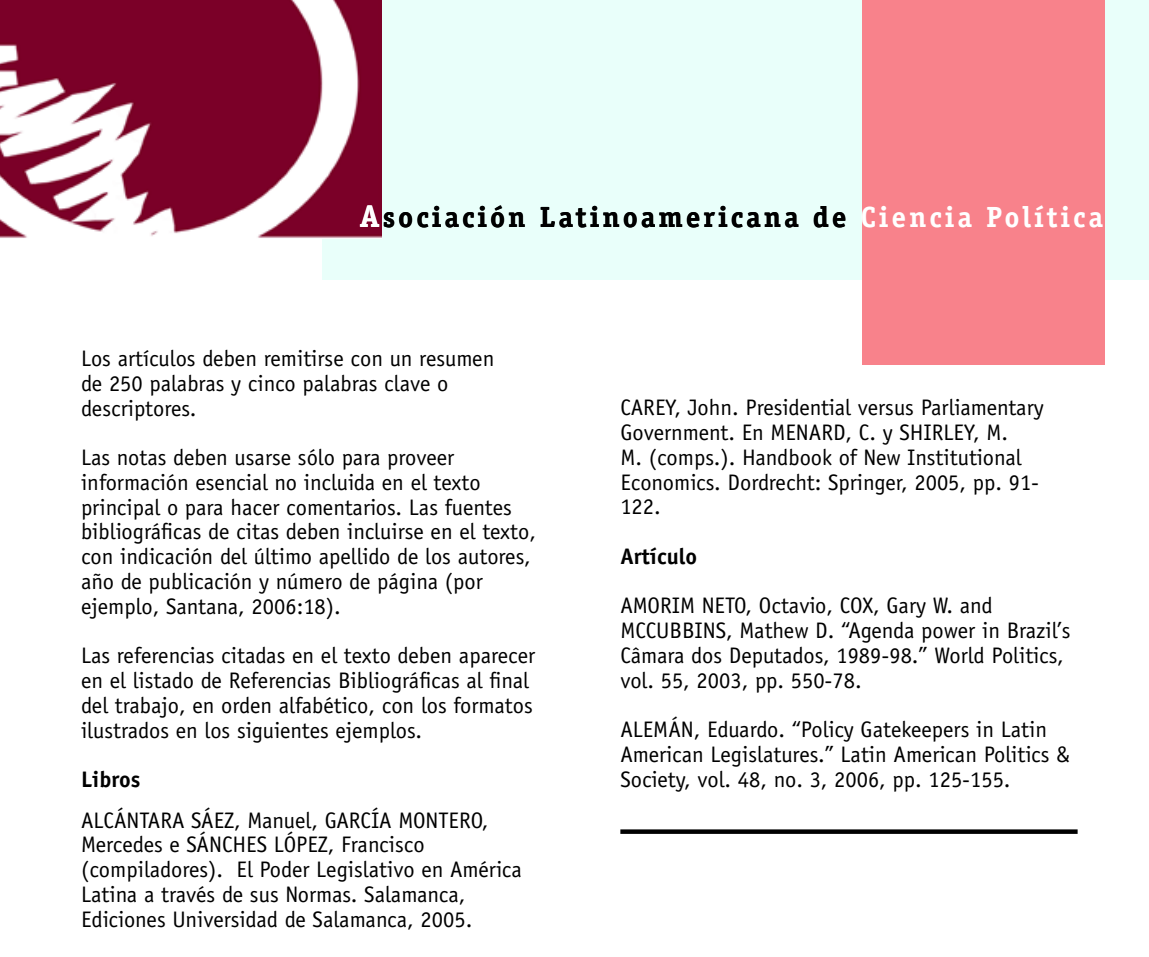
<style>
.page{position:relative;width:1149px;height:957px;background:#fff}
.page>*{position:absolute;margin:0;border:0;box-sizing:border-box;transform-origin:0 0}
.t1{font:700 29.25px "Officina Serif Std";letter-spacing:.1em;color:#000}
.t2{font:22.5px/24.8px "Officina Sans Std";color:#000}
.t3{font:700 22.5px "Officina Sans Std";color:#000}
.s1{font-size:31.5px;color:#fff}
.s2{color:#fff}
</style>
<div class="page">
<div style="left:322px;top:0;width:826px;height:279px;background:#e9fffa"></div>
<img style="left:0;top:0;width:381px;height:238px">
<div style="left:862px;top:0;width:242px;height:364px;background:#f8828b"></div>
<div style="left:620px;top:829px;width:457px;height:5px;background:#000"></div>
<h1 class="t1" style="left:360px;top:199px;width:744px"><span class="s1">A</span>sociación Latinoamericana de <span class="s2">Ciencia Política</span></h1>
<p class="t2" style="left:81px;top:346px;width:415px">Los artículos deben remitirse con un resumen de 250 palabras y cinco palabras clave o descriptores.</p>
<p class="t2" style="left:81px;top:445px;width:456px">Las notas deben usarse sólo para proveer información esencial no incluida en el texto principal o para hacer comentarios. Las fuentes bibliográficas de citas deben incluirse en el texto, con indicación del último apellido de los autores, año de publicación y número de página (por ejemplo, Santana, 2006:18).</p>
<p class="t2" style="left:81px;top:643px;width:455px">Las referencias citadas en el texto deben aparecer en el listado de Referencias Bibliográficas al final del trabajo, en orden alfabético, con los formatos ilustrados en los siguientes ejemplos.</p>
<p class="t3" style="left:81px;top:765px;width:61px">Libros</p>
<p class="t2" style="left:81px;top:807px;width:442px">ALCÁNTARA SÁEZ, Manuel, GARCÍA MONTERO, Mercedes e SÁNCHES LÓPEZ, Francisco (compiladores). El Poder Legislativo en América Latina a través de sus Normas. Salamanca, Ediciones Universidad de Salamanca, 2005.</p>
<p class="t2" style="left:620px;top:395px;width:425px">CAREY, John. Presidential versus Parliamentary Government. En MENARD, C. y SHIRLEY, M.<br>M. (comps.). Handbook of New Institutional Economics. Dordrecht: Springer, 2005, pp. 91- 122.</p>
<p class="t3" style="left:620px;top:542px;width:78px">Artículo</p>
<p class="t2" style="left:620px;top:593px;width:451px">AMORIM NETO, Octavio, COX, Gary W. and MCCUBBINS, Mathew D. “Agenda power in Brazil’s Câmara dos Deputados, 1989-98.” World Politics, vol. 55, 2003, pp. 550-78.</p>
<p class="t2" style="left:620px;top:717px;width:451px">ALEMÁN, Eduardo. “Policy Gatekeepers in Latin<br>American Legislatures.” Latin American Politics &amp;<br>Society, vol. 48, no. 3, 2006, pp. 125-155.</p>
</div>
